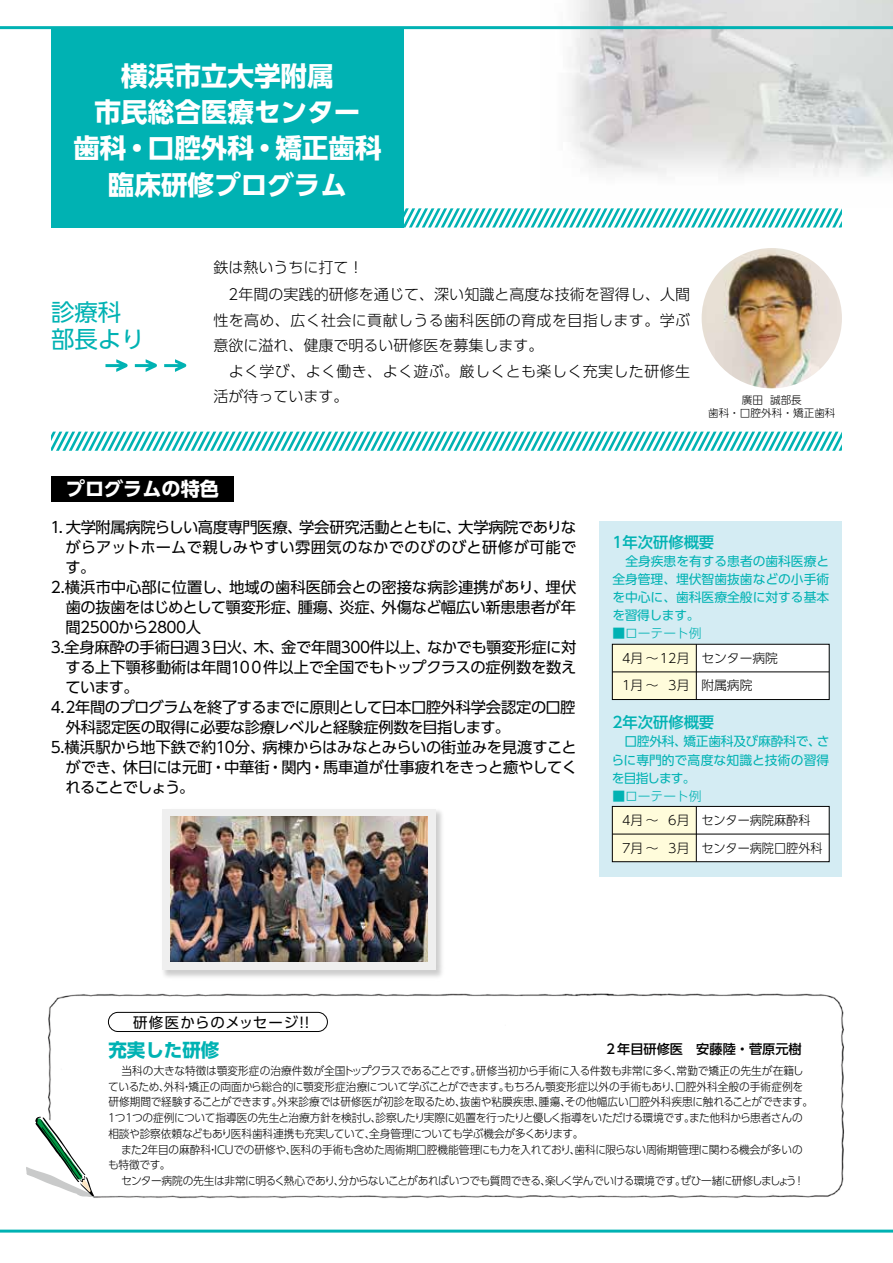
<style>
.page{position:relative;width:893px;height:1263px;background:#fff}
.page>*{position:absolute;margin:0;border:0;box-sizing:border-box;transform-origin:0 0}
.t1{font:700 26.55px/36.2px "UD Shin Go Pr 6";color:#fff;text-align:center}
.t2{font:23.4px/27px "UD Shin Go Pr 6";color:#00b2b3}
.t3{font:700 19.2px "UD Shin Go Pr 6";color:#fff}
.t4{font:700 18.45px "UD Shin Go Pr 6";color:#00b2b3}
.t5{font:15.3px "UD Shin Go Pr 6";letter-spacing:-.02em;color:#000}
.t6{font:15.3px "UD Shin Go Pr 6";letter-spacing:-.04em;color:#000}
.t7{font:15.3px "UD Shin Go Pr 6";color:#000}
.t8{font:15.3px "UD Shin Go Pr 6";letter-spacing:.015em;color:#000}
.t9{font:500 15.3px "UD Shin Go Pr 6";color:#00b2b3}
.t10{font:15.3px "UD Shin Go Pr 6";letter-spacing:-.075em;color:#000}
.t11{font:300 15px/25.5px "UD Shin Go Pr 6";letter-spacing:.025em;color:#000}
.t12{font:300 15px/27.6px "UD Shin Go Pr 6";letter-spacing:.005em;color:#000}
.t13{font:14.4px "UD Shin Go Pr 6";letter-spacing:.065em;color:#000}
.t14{font:500 13.2px "UD Shin Go Pr 6";color:#000}
.t15{font:12.75px/18.1px "UD Shin Go Pr 6";color:#00b2b3;text-align:justify}
.t16{font:300 12.75px/27.6px "UD Shin Go Pr 6";color:#000}
.t17{font:300 12.75px/27.6px "UD Shin Go Pr 6";color:#000;scale:.95 1}
.t18{font:300 12.75px "UD Shin Go Pr 6";color:#00b2b3}
.t19{font:300 11.25px/15.8px "UD Shin Go Pr 6";letter-spacing:-.025em;color:#000;scale:.95 1}
.t20{font:300 11.25px "UD Shin Go Pr 6";letter-spacing:-.045em;color:#000;scale:.95 1}
.t21{font:300 10.65px/12.8px "UD Shin Go Pr 6";color:#000;text-align:center}
</style>
<div class="page">
<div style="left:600px;top:521px;width:242px;height:355px;background:#d4ecf3"></div>
<img style="left:540px;top:0;width:353px;height:177px">
<img style="left:48px;top:993px;width:796px;height:206px">
<svg style="left:26px;top:1117px;width:69px;height:80px"></svg>
<hr style="left:0;top:1229px;width:893px;height:3px;background:#00b2b3">
<svg style="left:404px;top:208px;width:438px;height:19px"></svg>
<svg style="left:51px;top:432px;width:791px;height:19px"></svg>
<hr style="left:0;top:26px;width:893px;height:3px;background:#00b2b3">
<div style="left:51px;top:28px;width:353px;height:199px;background:#00b2b3"></div>
<div style="left:51px;top:476px;width:183px;height:26px;background:#000"></div>
<div style="left:612px;top:644px;width:85px;height:55px;background:#fffcdb"></div>
<div style="left:696px;top:644px;width:133px;height:55px;background:#fff"></div>
<div style="left:612px;top:644px;width:217px;height:56px;border:1px solid #000"></div>
<hr style="left:612px;top:672px;width:217px;height:1px;background:#000">
<hr style="left:696px;top:644px;width:1px;height:55px;background:#000">
<div style="left:612px;top:806px;width:85px;height:56px;background:#fffcdb"></div>
<div style="left:696px;top:806px;width:133px;height:56px;background:#fff"></div>
<div style="left:612px;top:806px;width:217px;height:56px;border:1px solid #000"></div>
<hr style="left:612px;top:834px;width:217px;height:1px;background:#000">
<hr style="left:696px;top:806px;width:1px;height:56px;background:#000">
<svg style="left:108px;top:1012px;width:220px;height:20px"></svg>
<svg style="left:135px;top:359px;width:22px;height:13px"></svg>
<svg style="left:105px;top:359px;width:23px;height:13px"></svg>
<svg style="left:164px;top:359px;width:22px;height:13px"></svg>
<img style="left:702px;top:248px;width:140px;height:140px;border-radius:70px">
<img style="left:162px;top:810px;width:280px;height:167px">
<div style="left:162px;top:809px;width:274px;height:160px;background:#efefef"></div>
<img style="left:171px;top:816px;width:256px;height:146px">
<h1 class="t1" style="left:73px;top:57px;width:310px">横浜市立大学附属<br>市民総合医療センター<br>歯科・口腔外科・矯正歯科臨床研修プログラム</h1>
<h2 class="t2" style="left:51px;top:298px;width:95px">診療科部長より</h2>
<h3 class="t12" style="left:213px;top:252px;width:478px">鉄は熱いうちに打て！<br>　2年間の実践的研修を通じて、深い知識と高度な技術を習得し、人間</h3>
<h3 class="t11" style="left:213px;top:307px;width:478px">性を高め、広く社会に貢献しうる歯科医師の育成を目指します。学ぶ意欲に溢れ、健康で明るい研修医を募集します。<br>　よく学び、よく働き、よく遊ぶ。厳しくとも楽しく充実した研修生活が待っています。</h3>
<p class="t21" style="left:708px;top:393px;width:129px">廣田 誠部長<br>歯科・口腔外科・矯正歯科</p>
<h3 class="t3" style="left:66px;top:473px;width:155px">プログラムの特色</h3>
<h3 class="t5" style="left:50px;top:515px;width:527px">1. 大学附属病院らしい高度専門医療、学会研究活動とともに、大学病院でありな</h3>
<h3 class="t8" style="left:66px;top:535px;width:512px">がらアットホームで親しみやすい雰囲気のなかでのびのびと研修が可能で</h3>
<h3 class="t5" style="left:66px;top:555px;width:31px">す。</h3>
<h3 class="t7" style="left:51px;top:575px;width:527px">2.横浜市中心部に位置し、地域の歯科医師会との密接な病診連携があり、埋伏</h3>
<h3 class="t5" style="left:66px;top:595px;width:512px">歯の抜歯をはじめとして顎変形症、腫瘍、炎症、外傷など幅広い新患患者が年</h3>
<h3 class="t5" style="left:66px;top:615px;width:137px">間2500から2800人</h3>
<h3 class="t5" style="left:51px;top:635px;width:527px">3.全身麻酔の手術日週３日火、木、金で年間300件以上、なかでも顎変形症に対</h3>
<h3 class="t5" style="left:66px;top:655px;width:512px">する上下顎移動術は年間10０件以上で全国でもトップクラスの症例数を数え</h3>
<h3 class="t5" style="left:66px;top:675px;width:75px">ています。</h3>
<h3 class="t6" style="left:51px;top:695px;width:526px">4.2年間のプログラムを終了するまでに原則として日本口腔外科学会認定の口腔</h3>
<h3 class="t5" style="left:66px;top:715px;width:446px">外科認定医の取得に必要な診療レベルと経験症例数を目指します。</h3>
<h3 class="t5" style="left:51px;top:735px;width:527px">5.横浜駅から地下鉄で約10分、病棟からはみなとみらいの街並みを見渡すこと</h3>
<h3 class="t5" style="left:66px;top:755px;width:513px">ができ、休日には元町・中華街・関内・馬車道が仕事疲れをきっと癒やしてく</h3>
<h3 class="t10" style="left:66px;top:775px;width:130px">れることでしょう。</h3>
<h3 class="t9" style="left:612px;top:529px;width:103px">1年次研修概要</h3>
<p class="t15" style="left:612px;top:551px;width:218px;text-indent:13px">全身疾患を有する患者の歯科医療と全身管理、埋伏智歯抜歯などの小手術を中心に、歯科医療全般に対する基本を習得します。</p>
<p class="t18" style="left:612px;top:623px;width:91px">■ローテート例</p>
<p class="t16" style="left:622px;top:644px;width:69px">4月～12月<br>1月～　3月</p>
<p class="t16" style="left:701px;top:644px;width:78px">センター病院附属病院</p>
<h3 class="t9" style="left:612px;top:710px;width:103px">2年次研修概要</h3>
<p class="t15" style="left:611px;top:732px;width:220px">　口腔外科、矯正歯科及び麻酔科で、さらに専門的で高度な知識と技術の習得を目指します。</p>
<p class="t18" style="left:612px;top:785px;width:91px">■ローテート例</p>
<p class="t16" style="left:622px;top:806px;width:69px">4月～ 6月<br>7月～ 3月</p>
<p class="t17" style="left:701px;top:806px;width:129px">センター病院麻酔科センター病院口腔外科</p>
<p class="t13" style="left:133px;top:1010px;width:183px">研修医からのメッセージ！！</p>
<h3 class="t4" style="left:108px;top:1035px;width:112px">充実した研修</h3>
<p class="t19" style="left:108px;top:1062px;width:744px;text-indent:13px">当科の大きな特徴は顎変形症の治療件数が全国トップクラスであることです。研修当初から手術に入る件数も非常に多く、常勤で矯正の先生が在籍しているため、外科・矯正の両面から総合的に顎変形症治療について学ぶことができます。もちろん顎変形症以外の手術もあり、口腔外科全般の手術症例を研修期間で経験することができます。外来診療では研修医が初診を取るため、抜歯や粘膜疾患、腫瘍、その他幅広い口腔外科疾患に触れることができます。1つ1つの症例について指導医の先生と治療方針を検討し、診察したり実際に処置を行ったりと優しく指導をいただける環境です。また他科から患者さんの相談や診察依頼などもあり医科歯科連携も充実していて、全身管理についても学ぶ機会が多くあります。</p>
<p class="t19" style="left:108px;top:1141px;width:733px;text-indent:13px">また２年目の麻酔科・ICUでの研修や、医科の手術も含めた周術期口腔機能管理にも力を入れており、歯科に限らない周術期管理に関わる機会が多いのも特徴です。</p>
<p class="t20" style="left:121px;top:1172px;width:721px">センター病院の先生は非常に明るく熱心であり、分からないことがあればいつでも質問できる、楽しく学んでいける環境です。ぜひ一緒に研修しましょう！</p>
<p class="t14" style="left:604px;top:1038px;width:199px">２年目研修医　安藤陸・菅原元樹</p>
</div>
